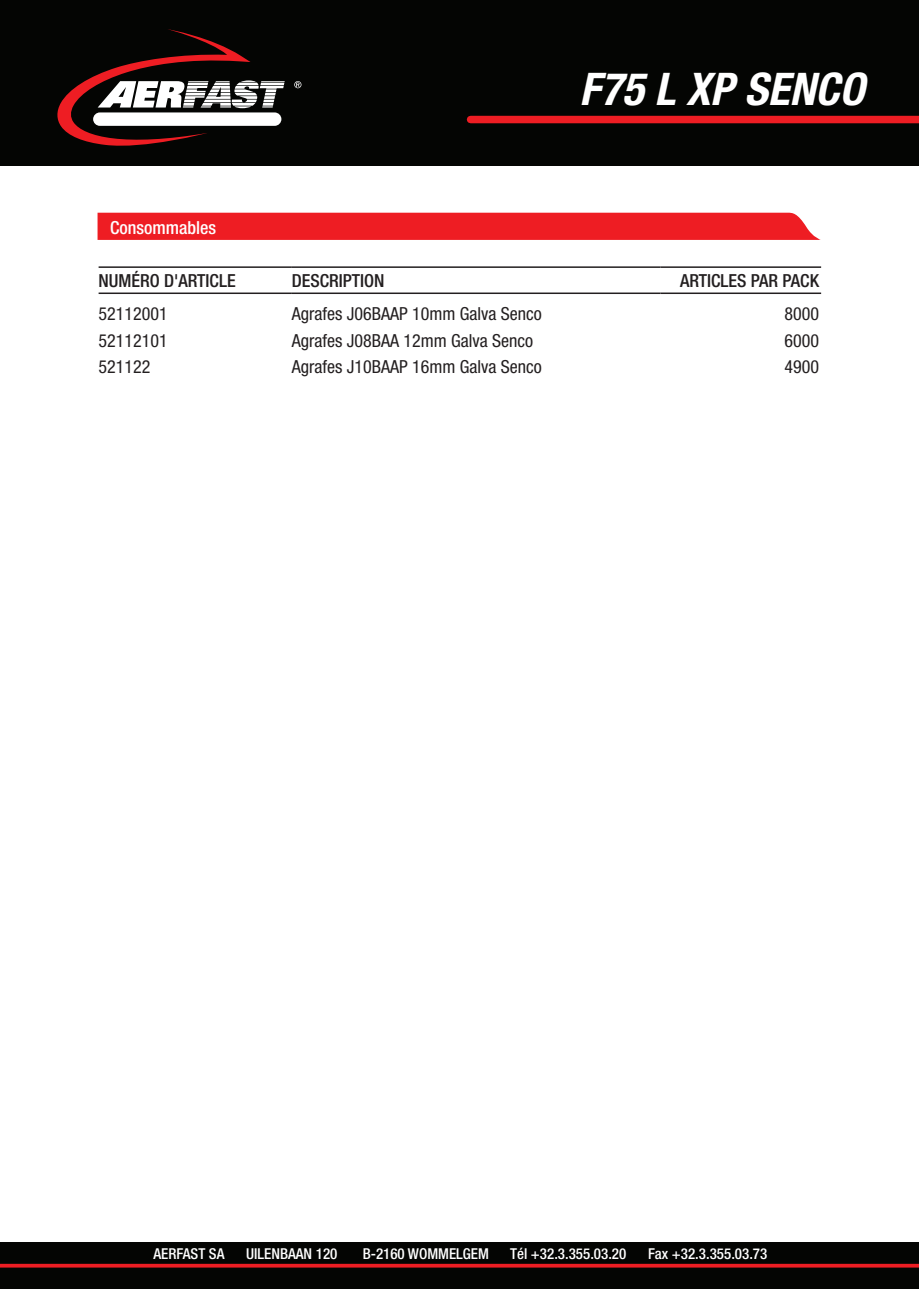
<style>
.page{position:relative;width:919px;height:1289px;background:#fff}
.page>*{position:absolute;margin:0;border:0;box-sizing:border-box;transform-origin:0 0}
.t1{font:italic 700 condensed 45px "Helvetica Neue";color:#fff}
.t2{font:condensed 18px "Helvetica Neue";color:#231f20}
.t3{font:500 condensed 18px "Helvetica Neue";color:#231f20}
.t4{font:500 condensed 18px "Helvetica Neue";color:#fff}
.t5{font:500 condensed 15px "Helvetica Neue";color:#fff}
</style>
<div class="page">
<div style="left:0;top:1242px;width:918px;height:46px;background:#040503"></div>
<div style="left:0;top:0;width:918px;height:166px;background:#040503"></div>
<svg style="left:57px;top:29px;width:228px;height:117px"></svg>
<div style="left:93px;top:112px;width:188px;height:14px;background:#fff;border-radius:7px"></div>
<svg style="left:294px;top:81px;width:7px;height:7px"></svg>
<div style="left:470px;top:116px;width:448px;height:7px;background:#ee1d23"></div>
<svg style="left:0;top:1263px;width:918px;height:4px;background:#bd181c"></svg>
<hr style="left:99px;top:266px;width:193px;height:2px;background:#231f20">
<hr style="left:292px;top:266px;width:368px;height:2px;background:#231f20">
<hr style="left:660px;top:266px;width:161px;height:2px;background:#231f20">
<hr style="left:99px;top:292px;width:193px;height:2px;background:#231f20">
<hr style="left:292px;top:292px;width:368px;height:2px;background:#231f20">
<hr style="left:660px;top:292px;width:161px;height:2px;background:#231f20">
<div style="left:97px;top:213px;width:723px;height:27px;background:#ee1d23"></div>
<p class="t4" style="left:110px;top:217px;width:107px">Consommables</p>
<h1 class="t1" style="left:579px;top:62px;width:286px">F75 L XP SENCO</h1>
<p class="t3" style="left:99px;top:270px;width:138px">NUMÉRO D'ARTICLE</p>
<p class="t3" style="left:292px;top:270px;width:94px">DESCRIPTION</p>
<p class="t3" style="left:680px;top:270px;width:140px">ARTICLES PAR PACK</p>
<p class="t2" style="left:99px;top:303px;width:71px">52112001</p>
<p class="t2" style="left:292px;top:303px;width:251px">Agrafes J06BAAP 10mm Galva Senco</p>
<p class="t2" style="left:784px;top:303px;width:36px">8000</p>
<p class="t2" style="left:99px;top:330px;width:71px">52112101</p>
<p class="t2" style="left:292px;top:330px;width:243px">Agrafes J08BAA 12mm Galva Senco</p>
<p class="t2" style="left:784px;top:330px;width:36px">6000</p>
<p class="t2" style="left:99px;top:356px;width:53px">521122</p>
<p class="t2" style="left:292px;top:356px;width:251px">Agrafes J10BAAP 16mm Galva Senco</p>
<p class="t2" style="left:784px;top:356px;width:36px">4900</p>
<p class="t5" style="left:153px;top:1244px;width:73px">AERFAST SA</p>
<p class="t5" style="left:246px;top:1244px;width:93px">UILENBAAN 120</p>
<p class="t5" style="left:362px;top:1244px;width:128px">B-2160 WOMMELGEM</p>
<p class="t5" style="left:510px;top:1244px;width:118px">Tél +32.3.355.03.20</p>
<p class="t5" style="left:648px;top:1244px;width:121px">Fax +32.3.355.03.73</p>
</div>
